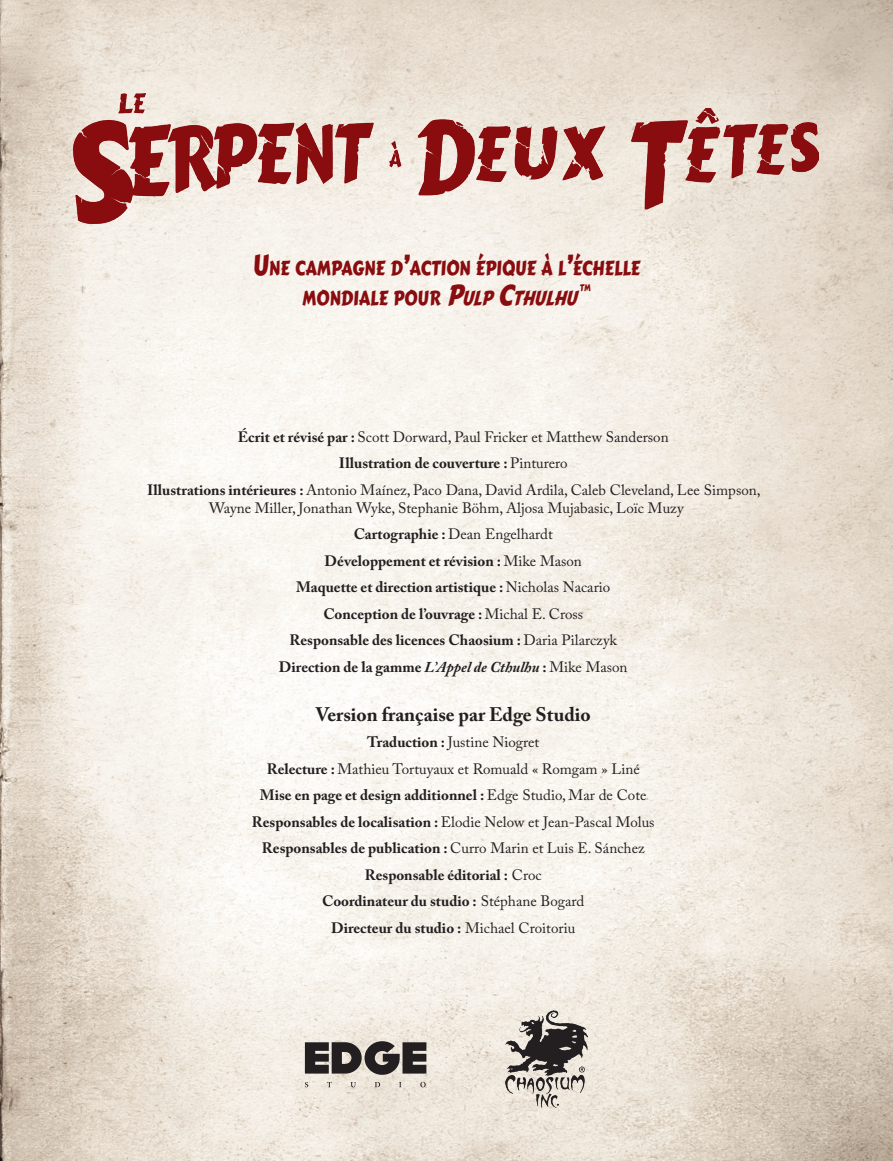
<style>
.page{position:relative;width:893px;height:1161px;background:#fff}
.page>*{position:absolute;margin:0;border:0;box-sizing:border-box;transform-origin:0 0}
.t1{font:20.1px/30px "Carter One";color:#890c0f;text-align:center;scale:.83 1}
.t2{font:700 19.5px "Adobe Caslon Pro";color:#231f20}
.t3{font:700 15px/26.5px "Adobe Caslon Pro";color:#231f20;text-align:center}
.t4{font:15px/26.5px "Adobe Caslon Pro";color:#231f20;text-align:center}
.t5{font:9.45px "Carter One";color:#890c0f;scale:.83 1}
.s1{font-size:28.8px}
.s2{font-style:italic;font-size:28.8px}
.s3{font-style:italic}
.s4{font-weight:700}
.s5{font-weight:400}
</style>
<div class="page">
<img style="left:0;top:0;width:893px;height:1161px">
<img style="left:65px;top:87px;width:754px;height:136px">
<img style="left:505px;top:1010px;width:83px;height:97px">
<svg style="left:305px;top:1041px;width:121px;height:34px;background:#625d5a"></svg>
<svg style="left:305px;top:1082px;width:121px;height:5px"></svg>
<h1 class="t1" style="left:253px;top:254px;width:468px"><span class="s1">U</span>NE CAMPAGNE D<span class="s1">’</span>ACTION ÉPIQUE À L<span class="s1">’</span>ÉCHELLE<br>MONDIALE POUR <span class="s2">P</span><span class="s3">ULP</span><span class="s2">C</span><span class="s3">THULHU</span></h1>
<p class="t5" style="left:580px;top:281px;width:8px">TM</p>
<p class="t4" style="left:147px;top:423px;width:615px"><span class="s4">Écrit et révisé par :</span> Scott Dorward, Paul Fricker et Matthew Sanderson<br><span class="s4">Illustration de couverture :</span> Pinturero<br><span class="s4">Illustrations intérieures :</span> Antonio Maínez, Paco Dana, David Ardila, Caleb Cleveland, Lee Simpson,</p>
<p class="t4" style="left:209px;top:494px;width:476px">Wayne Miller, Jonathan Wyke, Stephanie Böhm, Aljosa Mujabasic, Loïc Muzy</p>
<p class="t4" style="left:354px;top:521px;width:201px"><span class="s4">Cartographie :</span> Dean Engelhardt</p>
<p class="t3" style="left:325px;top:547px;width:259px">Développement et révision : <span class="s5">Mike Mason</span></p>
<p class="t3" style="left:296px;top:574px;width:316px">Maquette et direction artistique : <span class="s5">Nicholas Nacario</span></p>
<p class="t3" style="left:323px;top:600px;width:261px">Conception de l’ouvrage : <span class="s5">Michal E. Cross</span></p>
<p class="t3" style="left:289px;top:627px;width:329px">Responsable des licences Chaosium : <span class="s5">Daria Pilarczyk</span></p>
<p class="t3" style="left:279px;top:653px;width:350px">Direction de la gamme <span class="s3">L’Appel de Cthulhu</span> : <span class="s5">Mike Mason</span></p>
<h2 class="t2" style="left:316px;top:703px;width:277px">Version française par Edge Studio</h2>
<p class="t3" style="left:252px;top:729px;width:404px">Traduction : <span class="s5">Justine Niogret<br></span>Relecture : <span class="s5">Mathieu Tortuyaux et Romuald « Romgam » Liné </span>Mise en page et design additionnel : <span class="s5">Edge Studio, Mar de Cote </span>Responsables de localisation : <span class="s5">Elodie Nelow et Jean-Pascal Molus </span>Responsables de publication : <span class="s5">Curro Marin et Luis E. Sánchez </span>Responsable éditorial : <span class="s5">Croc<br></span>Coordinateur du studio : <span class="s5">Stéphane Bogard<br></span>Directeur du studio : <span class="s5">Michael Croitoriu</span></p>
</div>
